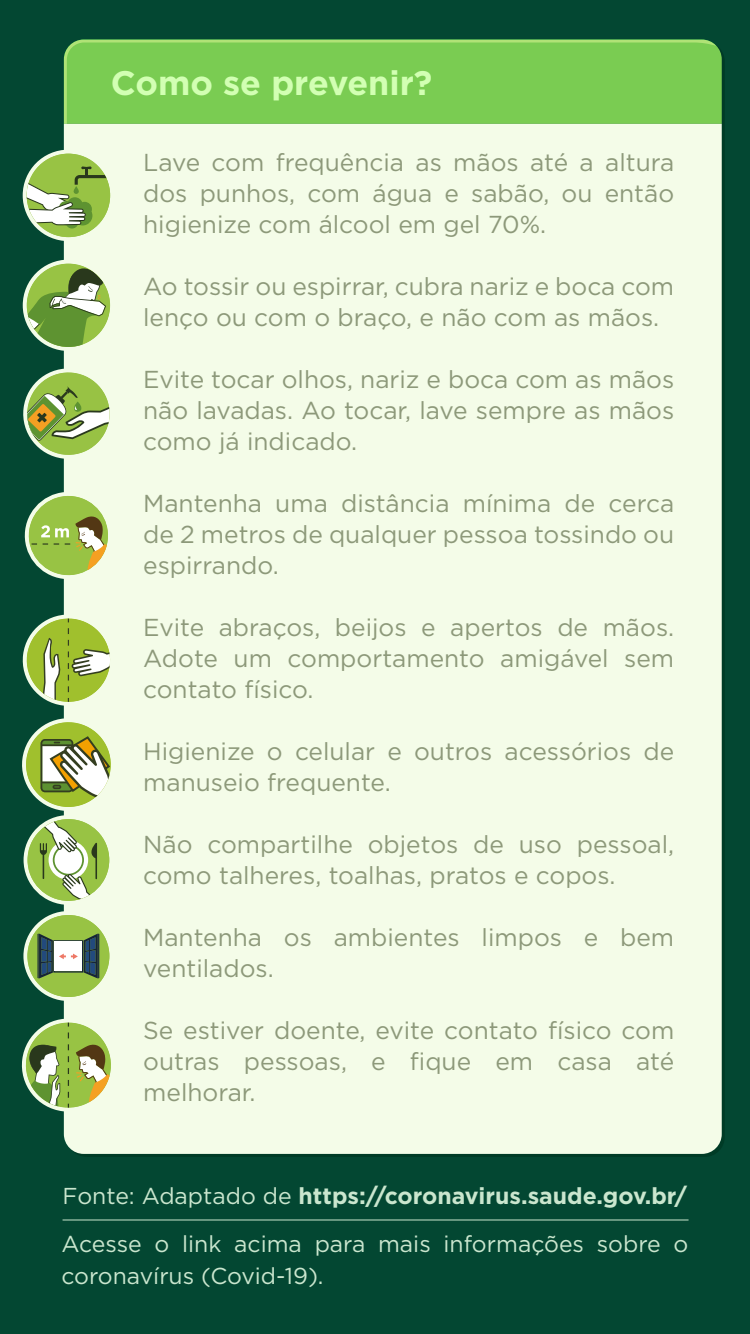
<style>
.page{position:relative;width:750px;height:1334px;background:#034732}
.page>*{position:absolute;margin:0;border:0;box-sizing:border-box;transform-origin:0 0}
.t1{font:700 34px "Gotham";color:#d2ffb3}
.t2{font:24.5px/31px "Gotham";color:#8d997a;text-align:justify}
.t3{font:23px/47.8px "Gotham";color:#cae6ce}
.s1{font-weight:700}
</style>
<div class="page">
<div style="left:64px;top:40px;width:653px;height:84px;background:#7acc52"></div>
<div style="left:64px;top:124px;width:658px;height:1030px;background:#f4fce8"></div>
<svg style="left:23px;top:150px;width:91px;height:91px"></svg>
<svg style="left:23px;top:260px;width:91px;height:91px"></svg>
<svg style="left:24px;top:815px;width:89px;height:90px"></svg>
<svg style="left:23px;top:911px;width:90px;height:90px"></svg>
<div style="left:27px;top:154px;width:83px;height:83px;background:#98c344;border-radius:50%"></div>
<svg style="left:27px;top:166px;width:83px;height:63px"></svg>
<svg style="left:27px;top:266px;width:79px;height:81px"></svg>
<svg style="left:23px;top:369px;width:95px;height:90px"></svg>
<div style="left:28px;top:819px;width:81px;height:82px;background:#98c344;border-radius:50%"></div>
<svg style="left:37px;top:819px;width:65px;height:82px"></svg>
<div style="left:27px;top:915px;width:82px;height:82px;background:#98c344;border-radius:50%"></div>
<svg style="left:38px;top:934px;width:61px;height:45px"></svg>
<svg style="left:22px;top:719px;width:97px;height:92px"></svg>
<svg style="left:22px;top:1019px;width:98px;height:92px"></svg>
<svg style="left:23px;top:615px;width:96px;height:91px"></svg>
<svg style="left:25px;top:492px;width:92px;height:87px"></svg>
<hr style="left:63px;top:1220px;width:626px;height:1px;background:#cae6ce">
<h1 class="t1" style="left:111px;top:61px;width:323px">Como se prevenir?</h1>
<p class="t2" style="left:143px;top:147px;width:533px">Lave com frequência as mãos até a altura dos punhos, com água e sabão, ou então higienize com álcool em gel 70%.</p>
<p class="t2" style="left:143px;top:271px;width:532px">Ao tossir ou espirrar, cubra nariz e boca com lenço ou com o braço, e não com as mãos.</p>
<p class="t2" style="left:143px;top:364px;width:533px">Evite tocar olhos, nariz e boca com as mãos não lavadas. Ao tocar, lave sempre as mãos como já indicado.</p>
<p class="t2" style="left:143px;top:488px;width:533px">Mantenha uma distância mínima de cerca de 2 metros de qualquer pessoa tossindo ou espirrando.</p>
<p class="t2" style="left:143px;top:612px;width:533px">Evite abraços, beijos e apertos de mãos.<br>Adote um comportamento amigável sem contato físico.</p>
<p class="t2" style="left:143px;top:736px;width:533px">Higienize o celular e outros acessórios de manuseio frequente.</p>
<p class="t2" style="left:143px;top:829px;width:533px">Não compartilhe objetos de uso pessoal, como talheres, toalhas, pratos e copos.</p>
<p class="t2" style="left:143px;top:922px;width:533px">Mantenha os ambientes limpos e bem ventilados.</p>
<p class="t2" style="left:143px;top:1015px;width:533px">Se estiver doente, evite contato físico com outras pessoas, e fique em casa até melhorar.</p>
<p class="t3" style="left:61px;top:1171px;width:629px">Fonte: Adaptado de <span class="s1">https://coronavirus.saude.gov.br/<br></span>Acesse o link acima para mais informações sobre o</p>
<p class="t3" style="left:61px;top:1251px;width:264px">coronavírus (Covid-19).</p>
</div>
